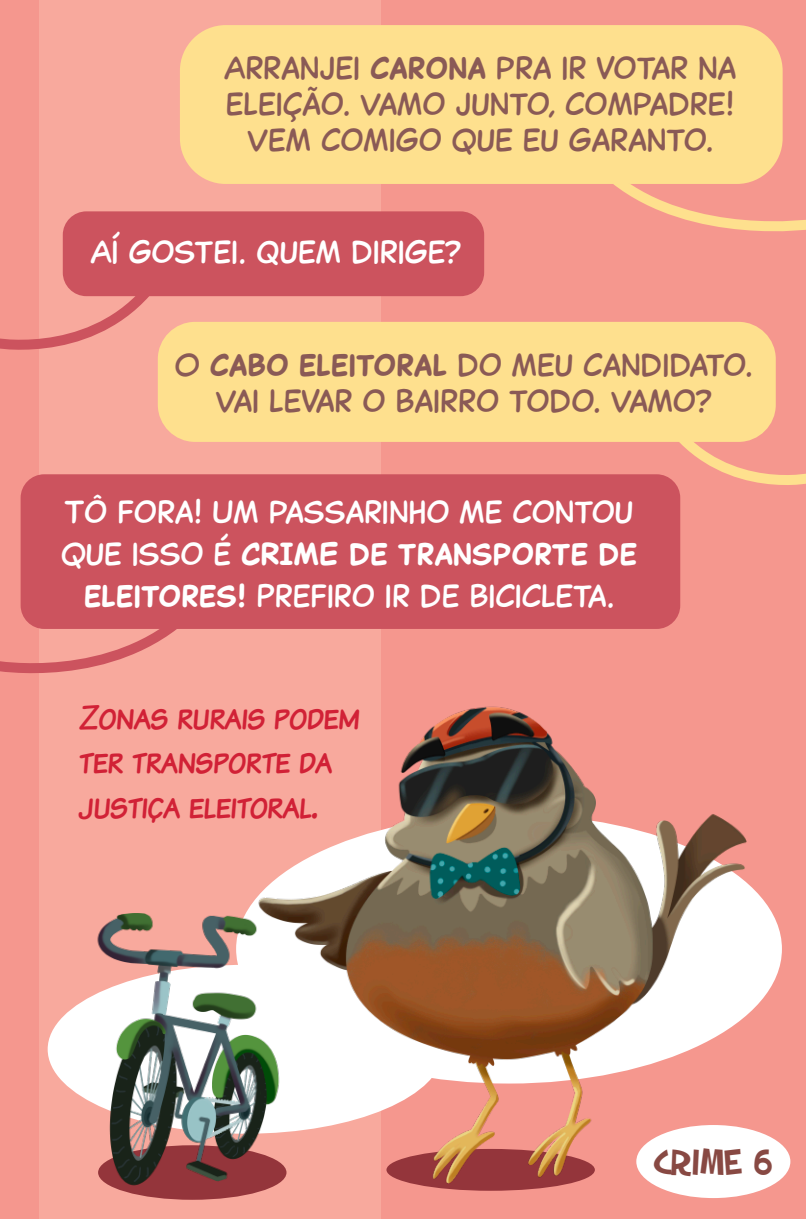
<style>
.page{position:relative;width:806px;height:1219px;background:#fff}
.page>*{position:absolute;margin:0;border:0;box-sizing:border-box;transform-origin:0 0}
.t1{font:38px "SF Slapstick Comic";color:#884943}
.t2{font:36px/44.6px "Komika Text Kaps";color:#d12136;scale:.96 1}
.t3{font:30px/36.2px "Captain Comic";color:#8a5a56;text-align:center}
.t4{font:30px/42px "Captain Comic";color:#fff;text-align:center}
.s1{font-weight:700}
</style>
<div class="page">
<div style="left:0;top:0;width:805px;height:1219px;background:#f5978e"></div>
<div style="left:39px;top:0;width:341px;height:1219px;background:#f8a99d"></div>
<div style="left:180px;top:25px;width:602px;height:159px;background:#fee08e;border-radius:46px"></div>
<div style="left:63px;top:211px;width:421px;height:85px;background:#cc535e;border-radius:24px"></div>
<div style="left:158px;top:322px;width:617px;height:120px;background:#fee08e;border-radius:37px"></div>
<img style="left:265px;top:699px;width:526px;height:490px">
<img style="left:63px;top:889px;width:251px;height:311px">
<div style="left:21px;top:474px;width:658px;height:155px;background:#cc535e;border-radius:24px"></div>
<svg style="left:0;top:278px;width:160px;height:76px"></svg>
<svg style="left:658px;top:413px;width:147px;height:84px"></svg>
<svg style="left:0;top:597px;width:177px;height:77px"></svg>
<svg style="left:613px;top:165px;width:192px;height:67px"></svg>
<div style="left:636px;top:1125px;width:153px;height:73px;background:#fff;border-radius:50%"></div>
<p class="t3" style="left:224px;top:49px;width:513px">ARRANJEI <span class="s1">CARONA</span> PRA IR VOTAR NA<br>ELEIÇÃO. VAMO JUNTO, COMPADRE!<br>VEM COMIGO QUE EU GARANTO.</p>
<p class="t4" style="left:90px;top:231px;width:372px">AÍ GOSTEI. QUEM DIRIGE?</p>
<p class="t3" style="left:175px;top:346px;width:579px">O <span class="s1">CABO ELEITORAL</span> DO MEU CANDIDATO.<br>VAI LEVAR O BAIRRO TODO. VAMO?</p>
<p class="t4" style="left:61px;top:490px;width:577px">TÔ FORA! UM PASSARINHO ME CONTOU<br>QUE ISSO É <span class="s1">CRIME DE TRANSPORTE DE<br>ELEITORES!</span> PREFIRO IR DE BICICLETA.</p>
<p class="t2" style="left:79px;top:692px;width:293px">Zonas rurais podem ter transporte da justiça eleitoral.</p>
<p class="t1" style="left:653px;top:1138px;width:120px">CRIME 6</p>
</div>
